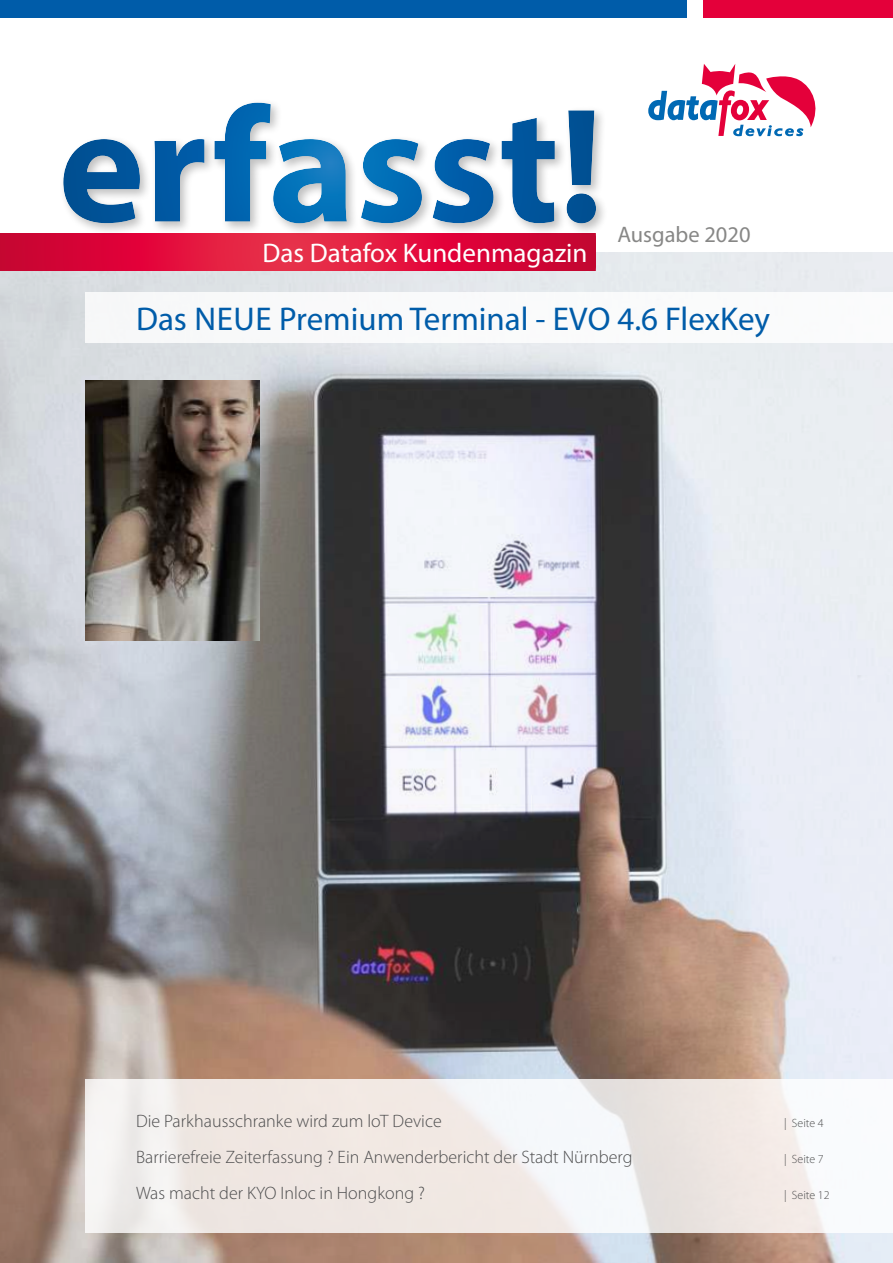
<style>
.page{position:relative;width:893px;height:1263px;background:#fff}
.page>*{position:absolute;margin:0;border:0;box-sizing:border-box;transform-origin:0 0}
.t1{font:33px "Myriad Pro";color:#005ca9}
.t2{font:27px "Myriad Pro";color:#fff}
.t3{font:22.5px "Myriad Pro";color:#878786}
.t4{font:300 18px "Myriad Pro";color:#4d4d4e}
.t5{font:300 12px "Myriad Pro";color:#4d4d4e}
</style>
<div class="page">
<img style="left:0;top:252px;width:893px;height:1011px">
<img style="left:0;top:234px;width:596px;height:37px">
<div style="left:85px;top:292px;width:808px;height:51px;background:#fff"></div>
<div style="left:0;top:0;width:686px;height:17px;background:#005ca9"></div>
<div style="left:704px;top:0;width:189px;height:17px;background:#e4003a"></div>
<div style="left:59px;top:99px;width:549px;height:137px;background:#000;opacity:.25"></div>
<img style="left:63px;top:103px;width:533px;height:120px">
<svg style="left:648px;top:64px;width:168px;height:72px"></svg>
<svg style="left:85px;top:1079px;width:808px;height:153px;fill:#f1e9e4"></svg>
<img style="left:86px;top:381px;width:173px;height:260px">
<p class="t3" style="left:617px;top:226px;width:135px">Ausgabe 2020</p>
<h2 class="t2" style="left:262px;top:243px;width:327px">Das Datafox Kundenmagazin</h2>
<h1 class="t1" style="left:136px;top:306px;width:635px">Das NEUE Premium Terminal - EVO 4.6 FlexKey</h1>
<p class="t4" style="left:136px;top:1112px;width:307px">Die Parkhausschranke wird zum loT Device</p>
<p class="t5" style="left:784px;top:1117px;width:41px">| Seite 4</p>
<p class="t4" style="left:136px;top:1148px;width:498px">Barrierefreie Zeiterfassung ? Ein Anwenderbericht der Stadt Nürnberg</p>
<p class="t5" style="left:784px;top:1153px;width:41px">| Seite 7</p>
<p class="t4" style="left:136px;top:1184px;width:290px">Was macht der KYO Inloc in Hongkong ?</p>
<p class="t5" style="left:784px;top:1189px;width:47px">| Seite 12</p>
</div>
